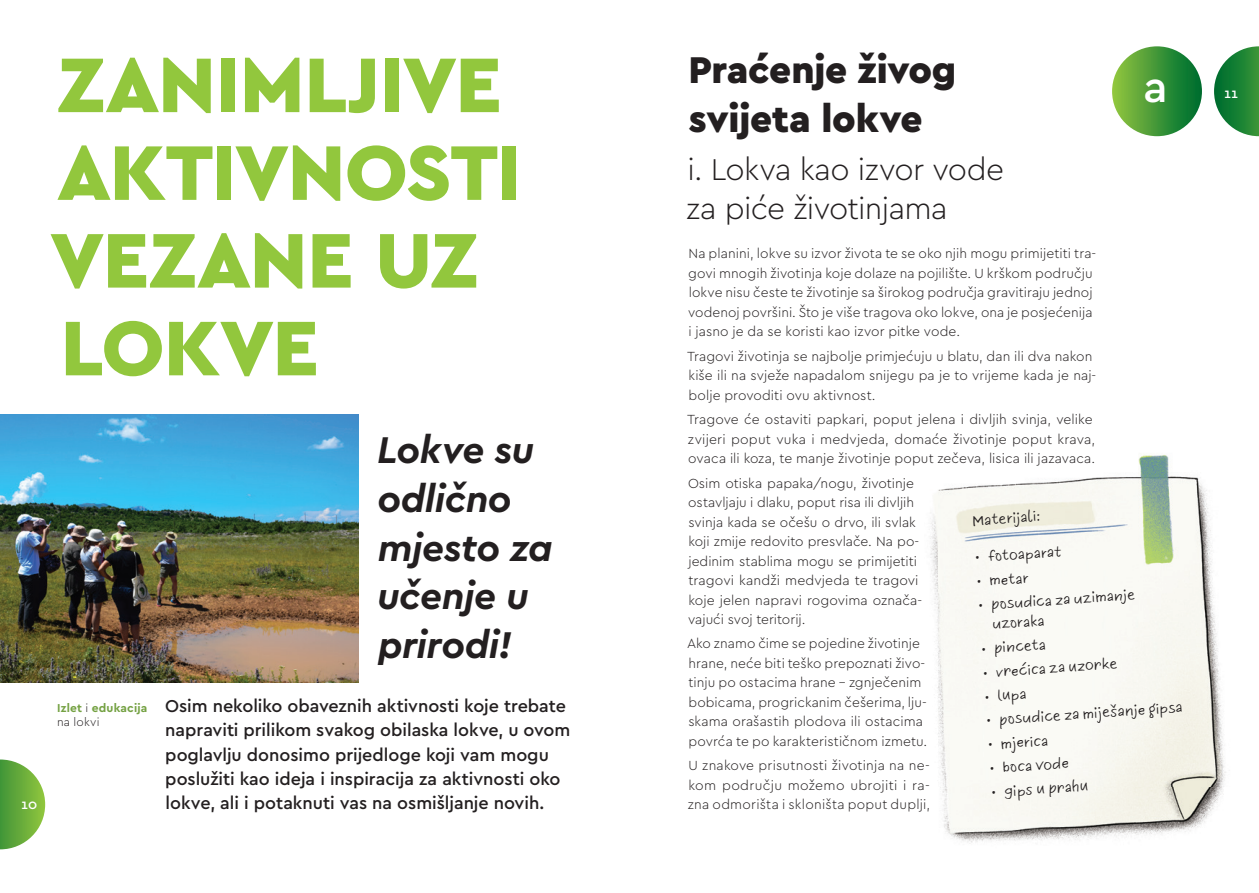
<style>
.page{position:relative;width:1259px;height:893px;background:#fff}
.page>*{position:absolute;margin:0;border:0;box-sizing:border-box;transform-origin:0 0}
.t1{font:900 81px/87.8px "Cera PRO";letter-spacing:-.01em;color:#92c73d}
.t2{font:500 45px "Cera PRO";color:#fff}
.t3{font:italic 700 39px/48.8px "Cera PRO";letter-spacing:-.015em;color:#231f20}
.t4{font:900 39px/48.8px "Cera PRO";letter-spacing:-.005em;color:#231f20}
.t5{font:300 31.5px/39px "Cera PRO";letter-spacing:-.02em;color:#231f20}
.t6{font:500 18px/24.3px "Cera PRO";letter-spacing:-.005em;color:#231f20}
.t7{font:300 13.8px/19.5px "Cera PRO";letter-spacing:.005em;color:#231f20}
.t8{font:13.8px/19.5px "Six Hands Marker";color:#231f20}
.t9{font:500 13.8px "Cera PRO";color:#fff}
.t10{font:700 12px/14.7px "Cera PRO";letter-spacing:.02em;color:#74a142}
.s1{font-weight:300;color:#231f20}
</style>
<div class="page">
<svg style="left:0;top:759px;width:45px;height:90px"></svg>
<img style="left:930px;top:49px;width:296px;height:795px">
<img style="left:0;top:414px;width:358px;height:268px">
<svg style="left:1214px;top:46px;width:45px;height:90px"></svg>
<div style="left:1112px;top:46px;width:90px;height:90px;background:linear-gradient(to right,#92c541,#006d31);border-radius:45px"></div>
<h1 class="t1" style="left:50px;top:38px;width:472px">ZANIMLJIVE<br>AKTIVNOSTI<br>VEZANE UZ<br>LOKVE</h1>
<p class="t9" style="left:21px;top:795px;width:17px">10</p>
<p class="t10" style="left:57px;top:700px;width:92px">Izlet <span class="s1">i</span> edukacija <span class="s1">na lokvi</span></p>
<h3 class="t3" style="left:377px;top:424px;width:177px">Lokve su odlično mjesto za učenje u prirodi!</h3>
<p class="t6" style="left:165px;top:693px;width:407px">Osim nekoliko obaveznih aktivnosti koje trebate napraviti prilikom svakog obilaska lokve, u ovom poglavlju donosimo prijedloge koji vam mogu poslužiti kao ideja i inspiracija za aktivnosti oko lokve, ali i potaknuti vas na osmišljanje novih.</p>
<h3 class="t4" style="left:688px;top:44px;width:269px">Praćenje živog svijeta lokve</h3>
<h3 class="t5" style="left:686px;top:149px;width:319px">i. Lokva kao izvor vode za piće životinjama</h3>
<h2 class="t2" style="left:1143px;top:57px;width:26px">a</h2>
<p class="t7" style="left:688px;top:243px;width:410px">Na planini, lokve su izvor života te se oko njih mogu primijetiti tra&shy;govi mnogih životinja koje dolaze na pojilište. U krškom području lokve nisu česte te životinje sa širokog područja gravitiraju jednoj vodenoj površini. Što je više tragova oko lokve, ona je posjećenija i jasno je da se koristi kao izvor pitke vode.</p>
<p class="t7" style="left:687px;top:346px;width:411px">Tragovi životinja se najbolje primjećuju u blatu, dan ili dva nakon kiše ili na svježe napadalom snijegu pa je to vrijeme kada je naj&shy;bolje provoditi ovu aktivnost.</p>
<p class="t7" style="left:687px;top:409px;width:410px">Tragove će ostaviti papkari, poput jelena i divljih svinja, velike zvijeri poput vuka i medvjeda, domaće životinje poput krava, ovaca ili koza, te manje životinje poput zečeva, lisica ili jazavaca.</p>
<p class="t7" style="left:688px;top:473px;width:236px">Osim otiska papaka/nogu, životinje ostavljaju i dlaku, poput risa ili divljih svinja kada se očešu o drvo, ili svlak koji zmije redovito presvlače. Na po&shy;jedinim stablima mogu se primijetiti tragovi kandži medvjeda te tragovi koje jelen napravi rogovima označa&shy;vajući svoj teritorij.</p>
<p class="t7" style="left:687px;top:633px;width:242px">Ako znamo čime se pojedine životinje hrane, neće biti teško prepoznati živo&shy;tinju po ostacima hrane – zgnječenim bobicama, progrickanim češerima, lju&shy;skama orašastih plodova ili ostacima povrća te po karakterističnom izmetu.</p>
<p class="t7" style="left:688px;top:755px;width:244px;text-align:justify">U znakove prisutnosti životinja na ne&shy;kom području možemo ubrojiti i ra&shy;zna odmorišta i skloništa poput duplji,</p>
<p class="t8" style="left:971px;top:511px;width:70px;rotate:-4deg">Materijali:</p>
<p class="t8" style="left:974px;top:548px;width:88px;rotate:-4deg">• fotoaparat</p>
<p class="t8" style="left:976px;top:572px;width:55px;rotate:-4deg">• metar</p>
<p class="t8" style="left:990px;top:595px;width:145px;text-indent:-13px;rotate:-4deg">• posud ica za uzimanje uzoraka</p>
<p class="t8" style="left:980px;top:639px;width:66px;rotate:-4deg">• pinceta</p>
<p class="t8" style="left:982px;top:663px;width:135px;rotate:-4deg">• vrećica za uzorke</p>
<p class="t8" style="left:984px;top:687px;width:44px;rotate:-4deg">• lupa</p>
<p class="t8" style="left:985px;top:711px;width:198px;rotate:-4deg">• posud ice za miješanje gipsa</p>
<p class="t8" style="left:987px;top:735px;width:62px;rotate:-4deg">• mjerica</p>
<p class="t8" style="left:989px;top:759px;width:81px;rotate:-4deg">• boca vod e</p>
<p class="t8" style="left:990px;top:782px;width:99px;rotate:-4deg">• gips u prahu</p>
<p class="t9" style="left:1224px;top:84px;width:15px">11</p>
</div>
